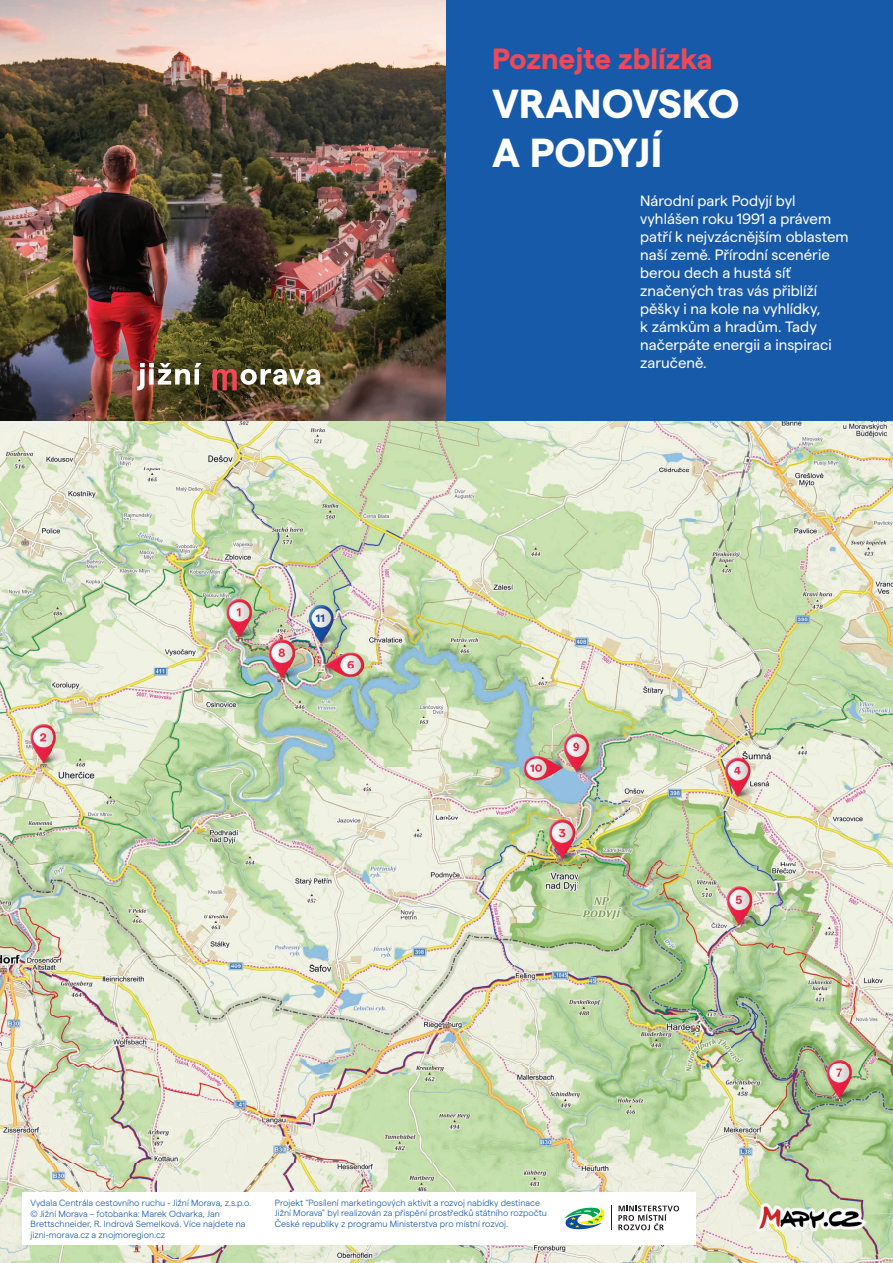
<style>
.page{position:relative;width:893px;height:1263px;background:#fff}
.page>*{position:absolute;margin:0;border:0;box-sizing:border-box;transform-origin:0 0}
.t1{font:700 40.5px/48.6px "Matter";color:#fff}
.t2{font:700 29.25px "Matter";color:#ef4858}
.t3{font:15px/18px "Matter SQ";color:#fff}
.t4{font:300 9px/10.8px "Matter SQ";color:#185aaa}
</style>
<div class="page">
<img style="left:0;top:421px;width:893px;height:743px">
<img style="left:0;top:1164px;width:788px;height:99px">
<img style="left:788px;top:1164px;width:52px;height:39px">
<img style="left:840px;top:1164px;width:53px;height:99px">
<img style="left:788px;top:1232px;width:52px;height:31px">
<div style="left:23px;top:1192px;width:673px;height:53px;background:#fff"></div>
<img style="left:0;top:0;width:446px;height:421px">
<svg style="left:137px;top:363px;width:65px;height:27px"></svg>
<svg style="left:213px;top:369px;width:107px;height:21px"></svg>
<div style="left:446px;top:0;width:447px;height:421px;background:#185aaa"></div>
<img style="left:756px;top:1203px;width:111px;height:29px">
<svg style="left:611px;top:1206px;width:1px;height:24px"></svg>
<svg style="left:618px;top:1205px;width:61px;height:25px"></svg>
<svg style="left:564px;top:1207px;width:41px;height:23px"></svg>
<h2 class="t2" style="left:492px;top:37px;width:222px">Poznejte zblízka</h2>
<h1 class="t1" style="left:492px;top:76px;width:249px">VRANOVSKO<br>A PODYJÍ</h1>
<p class="t3" style="left:640px;top:190px;width:210px">Národní park Podyjí byl vyhlášen roku 1991 a právem patří k nejvzácnějším oblastem naší země. Přírodní scenérie berou dech a hustá síť značených tras vás přiblíží pěšky i na kole na vyhlídky,<br>k zámkům a hradům. Tady načerpáte energii a inspiraci zaručeně.</p>
<p class="t4" style="left:31px;top:1196px;width:222px">Vydala Centrála cestovního ruchu - Jižní Morava, z.s.p.o. © Jižní Morava – fotobanka: Marek Odvarka, Jan Brettschneider, R. Indrová Semelková. Více najdete na jizni-morava.cz a znojmoregion.cz</p>
<p class="t4" style="left:275px;top:1196px;width:274px">Projekt “Posílení marketingových aktivit a rozvoj nabídky destinace<br>Jižní Morava” byl realizován za přispění prostředků státního rozpočtu<br>České republiky z programu Ministerstva pro místní rozvoj.</p>
</div>
